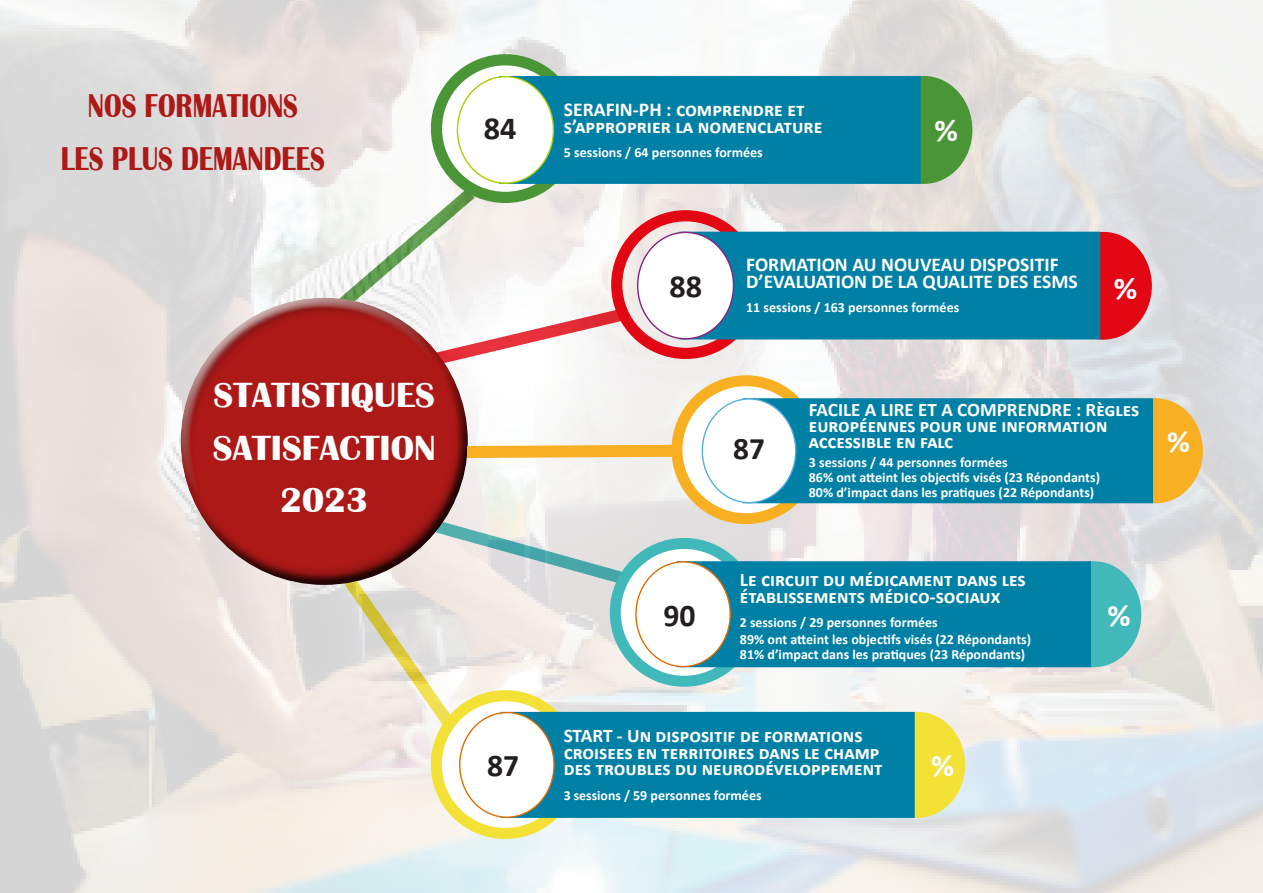
<style>
.page{position:relative;width:1263px;height:893px;background:#fff}
.page>*{position:absolute;margin:0;border:0;box-sizing:border-box;transform-origin:0 0}
.t1{font:700 36px "Britannic";color:#fff}
.t2{font:700 34.05px "Britannic";color:#ac1917;scale:.79 1}
.t3{font:700 32.25px "Calibri";color:#231f20}
.t4{font:700 32.25px "Calibri";color:#fff}
.t5{font:700 31.65px "Calibri";color:#231f20}
.t6{font:700 31.65px "Calibri";color:#fff}
.t7{font:700 31.35px "Calibri";color:#231f20}
.t8{font:700 31.35px "Calibri";color:#fff}
.t9{font:700 19.65px/16.8px "Calibri";color:#fff}
.t10{font:700 19.2px/16.5px "Calibri";color:#fff}
.t11{font:700 19.05px/16.4px "Calibri";color:#fff}
.t12{font:700 13.95px "Calibri";color:#fff}
.s1{font-size:13.8px}
</style>
<div class="page">
<img style="left:0;top:0;width:1263px;height:893px">
<div style="left:169px;top:294px;width:299px;height:293px;background:#231f20;opacity:.5"></div>
<div style="left:170px;top:294px;width:285px;height:220px;background:#fff;opacity:.75"></div>
<div style="left:186px;top:343px;width:282px;height:244px;background:#231f20;opacity:.75"></div>
<div style="left:1055px;top:233px;width:96px;height:106px;background:#e30613;border-radius:50%"></div>
<div style="left:1046px;top:562px;width:95px;height:105px;background:#41b9bb;border-radius:50%"></div>
<div style="left:1109px;top:399px;width:93px;height:104px;background:#f9af22;border-radius:50%"></div>
<div style="left:876px;top:77px;width:96px;height:106px;background:#4a9536;border-radius:50%"></div>
<svg style="left:436px;top:60px;width:138px;height:137px"></svg>
<div style="left:431px;top:54px;width:149px;height:149px;border:11px solid #4a9536;border-radius:50%"></div>
<div style="left:499px;top:76px;width:422px;height:108px;background:#0080a5"></div>
<div style="left:457px;top:77px;width:96px;height:106px;background:#fff;border-radius:50%"></div>
<div style="left:611px;top:210px;width:149px;height:149px;border:11px solid #e30613;border-radius:50%"></div>
<div style="left:679px;top:232px;width:421px;height:107px;background:#0080a5"></div>
<div style="left:638px;top:232px;width:95px;height:107px;background:#fff;border-radius:50%"></div>
<svg style="left:677px;top:381px;width:138px;height:138px"></svg>
<div style="left:671px;top:375px;width:149px;height:149px;border:11px solid #f9af22;border-radius:50%"></div>
<div style="left:743px;top:398px;width:410px;height:105px;background:#0080a5"></div>
<div style="left:702px;top:399px;width:94px;height:104px;background:#fff;border-radius:50%"></div>
<svg style="left:615px;top:543px;width:138px;height:138px"></svg>
<div style="left:610px;top:538px;width:149px;height:149px;border:11px solid #41b9bb;border-radius:50%"></div>
<div style="left:677px;top:561px;width:414px;height:106px;background:#0080a5"></div>
<div style="left:636px;top:562px;width:94px;height:105px;background:#fff;border-radius:50%"></div>
<div style="left:870px;top:713px;width:94px;height:104px;background:#f3e136;border-radius:50%"></div>
<svg style="left:436px;top:696px;width:138px;height:137px"></svg>
<div style="left:431px;top:690px;width:149px;height:149px;border:11px solid #f3e136;border-radius:50%"></div>
<div style="left:501px;top:712px;width:414px;height:106px;background:#0080a5"></div>
<div style="left:460px;top:713px;width:94px;height:104px;background:#fff;border-radius:50%"></div>
<svg style="left:455px;top:439px;width:234px;height:25px"></svg>
<p class="t2" style="left:88px;top:87px;width:267px">NOS FORMATIONS</p>
<p class="t2" style="left:61px;top:139px;width:336px">LES PLUS DEMANDEES</p>
<p class="t1" style="left:214px;top:375px;width:223px">STATISTIQUES</p>
<p class="t1" style="left:213px;top:427px;width:224px">SATISFACTION</p>
<p class="t1" style="left:280px;top:480px;width:89px">2023</p>
<p class="t3" style="left:484px;top:105px;width:34px">84</p>
<p class="t5" style="left:487px;top:743px;width:34px">87</p>
<p class="t9" style="left:564px;top:101px;width:242px">SERAFIN-PH : comprendre et</p>
<p class="t9" style="left:564px;top:118px;width:260px">s’approprier la nomenclature</p>
<p class="t12" style="left:564px;top:143px;width:200px">5 sessions / 64 personnes formées</p>
<p class="t4" style="left:934px;top:107px;width:25px">%</p>
<p class="t3" style="left:670px;top:263px;width:34px">88</p>
<p class="t9" style="left:746px;top:256px;width:333px">FORMATION AU NOUVEAU DISPOSITIF<br>D’EVALUATION DE LA QUALITE DES ESMS</p>
<p class="t12" style="left:746px;top:298px;width:215px">11 sessions / 163 personnes formées</p>
<p class="t4" style="left:1114px;top:265px;width:25px">%</p>
<p class="t5" style="left:663px;top:593px;width:34px">90</p>
<p class="t7" style="left:733px;top:426px;width:33px">87</p>
<p class="t11" style="left:809px;top:401px;width:332px">FACILE A LIRE ET A COMPRENDRE : Règles européennes pour une information accessible en falc</p>
<p class="t12" style="left:809px;top:452px;width:200px">3 sessions / 44 personnes formées</p>
<p class="t12" style="left:809px;top:467px;width:293px">86% ont atteint les objectifs visés (23 Répondants)</p>
<p class="t12" style="left:809px;top:482px;width:287px">80% d’impact dans les pratiques (22 Répondants)</p>
<p class="t10" style="left:740px;top:571px;width:287px">Le circuit du médicament dans les</p>
<p class="t10" style="left:740px;top:588px;width:262px">établissements médico-sociaux</p>
<p class="t12" style="left:740px;top:613px;width:199px"><span class="s1">2 sessions</span> / 29 personnes formées</p>
<p class="t12" style="left:740px;top:629px;width:293px">89% ont atteint les objectifs visés (22 Répondants)</p>
<p class="t12" style="left:740px;top:644px;width:287px">81% d’impact dans les pratiques (23 Répondants)</p>
<p class="t6" style="left:1107px;top:593px;width:25px">%</p>
<p class="t10" style="left:564px;top:727px;width:320px">START - Un dispositif de formations croisees en territoires dans le champ des troubles du neurodéveloppement</p>
<p class="t12" style="left:564px;top:785px;width:199px"><span class="s1">3 sessions</span> / 59 personnes formées</p>
<p class="t6" style="left:931px;top:743px;width:25px">%</p>
<p class="t8" style="left:1167px;top:420px;width:24px">%</p>
</div>
